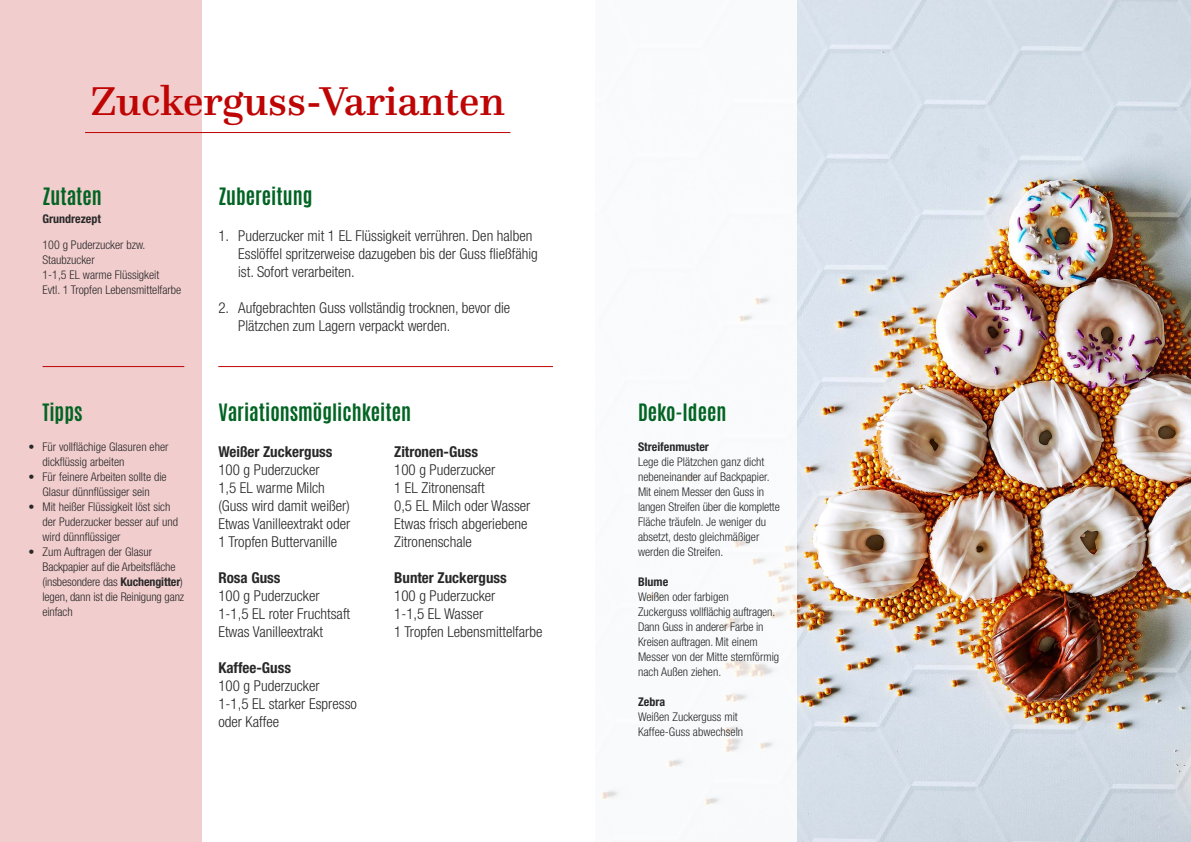
<style>
.page{position:relative;width:1191px;height:842px;background:#fff}
.page>*{position:absolute;margin:0;border:0;box-sizing:border-box;transform-origin:0 0}
.t1{font:500 42px "Questa";color:#bf0404}
.t2{font:700 20px "Antonio";color:#026423}
.t3{font:300 condensed 15px/18px "Helvetica Neue LT Pro";color:#282829}
.t4{font:700 condensed 15px "Helvetica Neue LT Pro";color:#282829}
.t5{font:300 condensed 12px/15px "Helvetica Neue LT Pro";color:#282829}
.t6{font:700 condensed 12px "Helvetica Neue LT Pro";color:#282829}
.s1{font-weight:700}
</style>
<div class="page">
<div style="left:0;top:0;width:201px;height:842px;background:#f2cdcd"></div>
<img style="left:797px;top:0;width:394px;height:842px">
<hr style="left:218px;top:366px;width:335px;height:1px;background:#bf0404">
<hr style="left:43px;top:366px;width:141px;height:1px;background:#bf0404">
<hr style="left:85px;top:132px;width:425px;height:1px;background:#bf0404">
<h1 class="t1" style="left:90px;top:74px;width:416px">Zuckerguss-Varianten</h1>
<h2 class="t2" style="left:43px;top:181px;width:61px">Zutaten</h2>
<p class="t6" style="left:43px;top:211px;width:60px">Grundrezept</p>
<p class="t5" style="left:43px;top:237px;width:140px">100 g Puderzucker bzw.<br>Staubzucker<br>1-1,5 EL warme Flüssigkeit<br>Evtl. 1 Tropfen Lebensmittelfarbe</p>
<h2 class="t2" style="left:43px;top:397px;width:42px">Tipps</h2>
<p class="t5" style="left:43px;top:439px;width:127px;text-indent:-14px">• Für vollflächige Glasuren eher dickflüssig arbeiten</p>
<p class="t5" style="left:28px;top:469px;width:140px;text-align:center">• Für feinere Arbeiten sollte die<br>Glasur dünnflüssiger sein</p>
<p class="t5" style="left:43px;top:499px;width:137px;text-indent:-14px">• Mit heißer Flüssigkeit löst sich der Puderzucker besser auf und wird dünnflüssiger</p>
<p class="t5" style="left:43px;top:544px;width:143px;text-indent:-14px">• Zum Auftragen der Glasur<br>Backpapier auf die Arbeitsfläche (insbesondere das <span class="s1">Kuchengitter</span>) legen, dann ist die Reinigung ganz einfach</p>
<h2 class="t2" style="left:218px;top:181px;width:96px">Zubereitung</h2>
<p class="t3" style="left:238px;top:226px;width:301px;text-indent:-20px">1. Puderzucker mit 1 EL Flüssigkeit verrühren. Den halben<br>Esslöffel spritzerweise dazugeben bis der Guss fließfähig ist. Sofort verarbeiten.</p>
<p class="t3" style="left:238px;top:298px;width:274px;text-indent:-20px">2. Aufgebrachten Guss vollständig trocknen, bevor die<br>Plätzchen zum Lagern verpackt werden.</p>
<h2 class="t2" style="left:218px;top:397px;width:194px">Variationsmöglichkeiten</h2>
<p class="t4" style="left:218px;top:442px;width:116px">Weißer Zuckerguss</p>
<p class="t3" style="left:218px;top:460px;width:133px">100 g Puderzucker<br>1,5 EL warme Milch (Guss wird damit weißer)<br>Etwas Vanilleextrakt oder<br>1 Tropfen Buttervanille</p>
<p class="t4" style="left:218px;top:568px;width:64px">Rosa Guss</p>
<p class="t3" style="left:218px;top:586px;width:133px">100 g Puderzucker<br>1-1,5 EL roter Fruchtsaft<br>Etwas Vanilleextrakt</p>
<p class="t4" style="left:218px;top:658px;width:74px">Kaffee-Guss</p>
<p class="t3" style="left:218px;top:676px;width:140px">100 g Puderzucker<br>1-1,5 EL starker Espresso oder Kaffee</p>
<p class="t4" style="left:394px;top:442px;width:86px">Zitronen-Guss</p>
<p class="t3" style="left:394px;top:460px;width:138px">100 g Puderzucker<br>1 EL Zitronensaft<br>0,5 EL Milch oder Wasser<br>Etwas frisch abgeriebene<br>Zitronenschale</p>
<p class="t4" style="left:394px;top:568px;width:114px">Bunter Zuckerguss</p>
<p class="t3" style="left:394px;top:586px;width:150px">100 g Puderzucker<br>1-1,5 EL Wasser<br>1 Tropfen Lebensmittelfarbe</p>
<h2 class="t2" style="left:638px;top:397px;width:90px">Deko-Ideen</h2>
<p class="t6" style="left:638px;top:439px;width:72px">Streifenmuster</p>
<p class="t5" style="left:638px;top:454px;width:143px">Lege die Plätzchen ganz dicht nebeneinander auf Backpapier.<br>Mit einem Messer den Guss in langen Streifen über die komplette<br>Fläche träufeln. Je weniger du absetzt, desto gleichmäßiger werden die Streifen.</p>
<p class="t6" style="left:638px;top:574px;width:32px">Blume</p>
<p class="t5" style="left:638px;top:589px;width:143px">Weißen oder farbigen<br>Zuckerguss vollflächig auftragen.<br>Dann Guss in anderer Farbe in<br>Kreisen auftragen. Mit einem<br>Messer von der Mitte sternförmig nach Außen ziehen.</p>
<p class="t6" style="left:638px;top:694px;width:29px">Zebra</p>
<p class="t5" style="left:638px;top:709px;width:107px">Weißen Zuckerguss mit<br>Kaffee-Guss abwechseln</p>
</div>
